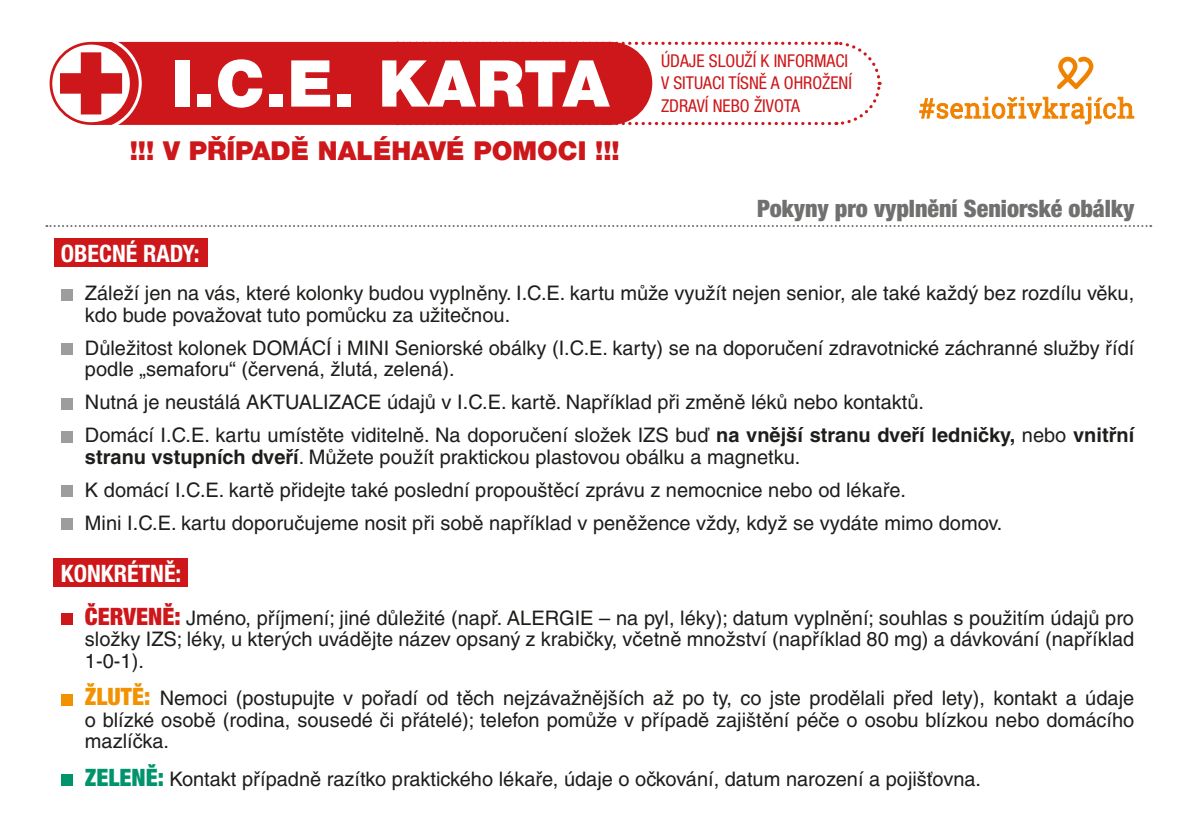
<style>
.page{position:relative;width:1191px;height:840px;background:#fff}
.page>*{position:absolute;margin:0;border:0;box-sizing:border-box;transform-origin:0 0}
.t1{font:900 64.6px "Helvetica Neue LT Pro";color:#fff}
.t2{font:900 26.2px "Helvetica Neue LT Pro";color:#cd171a}
.t3{font:900 condensed 24px "Helvetica Neue LT Pro";color:#70706f}
.verzal{font:700 condensed 24px "Helvetica Neue LT Pro";color:#fff}
.List_Paragraph{font:20px/21.6px "Helvetica CE";color:#1d1d1b}
.t4{font:condensed 17.6px/22.6px "Helvetica Neue LT Pro";color:#cd171a}
.s1{font-weight:700}
.s2{font-family:"Helvetica Neue LT Pro";font-weight:900;font-stretch:condensed;font-size:24px;color:#cd171a}
.s3{font-family:"Helvetica Neue LT Pro";font-weight:900;font-stretch:condensed;font-size:24px;color:#f39200}
.s4{font-family:"Helvetica Neue LT Pro";font-weight:900;font-stretch:condensed;font-size:24px;color:#00946d}
</style>
<div class="page">
<div style="left:53px;top:558px;width:135px;height:28px;background:#cd171a"></div>
<div style="left:54px;top:238px;width:153px;height:28px;background:#cd171a"></div>
<div style="left:61px;top:289px;width:11px;height:11px;background:#9d9d9d"></div>
<div style="left:61px;top:343px;width:11px;height:11px;background:#9d9d9d"></div>
<div style="left:61px;top:398px;width:11px;height:11px;background:#9d9d9d"></div>
<div style="left:61px;top:430px;width:11px;height:12px;background:#9d9d9d"></div>
<div style="left:61px;top:485px;width:11px;height:11px;background:#9d9d9d"></div>
<div style="left:61px;top:518px;width:11px;height:11px;background:#9d9d9d"></div>
<div style="left:61px;top:613px;width:11px;height:11px;background:#cd171a"></div>
<div style="left:61px;top:693px;width:11px;height:11px;background:#f39200"></div>
<div style="left:61px;top:774px;width:11px;height:11px;background:#00946d"></div>
<svg style="left:395px;top:41px;width:487px;height:85px"></svg>
<div style="left:570px;top:43px;width:81px;height:80px;background:#cd171a;border-radius:50%"></div>
<div style="left:569px;top:42px;width:83px;height:83px;border:3px solid #cd171a;border-radius:50%"></div>
<div style="left:91px;top:42px;width:520px;height:83px;background:#cd171a;border:3px solid #cd171a"></div>
<div style="left:51px;top:43px;width:80px;height:80px;background:#fff;border-radius:50%"></div>
<div style="left:50px;top:42px;width:82px;height:83px;border:3px solid #cd171a;border-radius:50%"></div>
<div style="left:81px;top:52px;width:20px;height:62px;background:#cd171a"></div>
<div style="left:60px;top:73px;width:62px;height:21px;background:#cd171a;border:2px solid #cd171a"></div>
<div style="left:45px;top:35px;width:97px;height:96px;border:3px solid #fff;border-radius:50%"></div>
<svg style="left:1057px;top:57px;width:36px;height:32px"></svg>
<svg style="left:919px;top:96px;width:215px;height:29px"></svg>
<svg style="left:46px;top:225px;width:1105px;height:2px"></svg>
<p class="t1" style="left:171px;top:45px;width:439px">I.C.E. KARTA</p>
<p class="t4" style="left:661px;top:49px;width:192px">ÚDAJE SLOUŽÍ K INFORMACI<br>V SITUACI TÍSNĚ A OHROŽENÍ<br>ZDRAVÍ NEBO ŽIVOTA</p>
<p class="t2" style="left:130px;top:135px;width:491px">!!! V PŘÍPADĚ NALÉHAVÉ POMOCI !!!</p>
<p class="t3" style="left:757px;top:193px;width:379px">Pokyny pro vyplnění Seniorské obálky</p>
<p class="verzal" style="left:61px;top:238px;width:140px">OBECNÉ RADY:</p>
<p class="List_Paragraph" style="left:85px;top:282px;width:1050px">Záleží jen na vás, které kolonky budou vyplněny. I.C.E. kartu může využít nejen senior, ale také každý bez rozdílu věku, kdo bude považovat tuto pomůcku za užitečnou.</p>
<p class="List_Paragraph" style="left:85px;top:337px;width:1051px">Důležitost kolonek DOMÁCÍ i MINI Seniorské obálky (I.C.E. karty) se na doporučení zdravotnické záchranné služby řídí podle „semaforu“ (červená, žlutá, zelená).</p>
<p class="List_Paragraph" style="left:85px;top:391px;width:840px">Nutná je neustálá AKTUALIZACE údajů v I.C.E. kartě. Například při změně léků nebo kontaktů.</p>
<p class="List_Paragraph" style="left:85px;top:424px;width:1050px">Domácí I.C.E. kartu umístěte viditelně. Na doporučení složek IZS buď <span class="s1">na vnější stranu dveří ledničky,</span> nebo <span class="s1">vnitřní stranu vstupních dveří</span>. Můžete použít praktickou plastovou obálku a magnetku.</p>
<p class="List_Paragraph" style="left:85px;top:479px;width:822px">K domácí I.C.E. kartě přidejte také poslední propouštěcí zprávu z nemocnice nebo od lékaře.</p>
<p class="List_Paragraph" style="left:85px;top:511px;width:919px">Mini I.C.E. kartu doporučujeme nosit při sobě například v peněžence vždy, když se vydáte mimo domov.</p>
<p class="verzal" style="left:61px;top:558px;width:122px">KONKRÉTNĚ:</p>
<p class="List_Paragraph" style="left:85px;top:606px;width:1051px;text-align:justify"><span class="s2">ČERVENĚ:</span> Jméno, příjmení; jiné důležité (např. ALERGIE – na pyl, léky); datum vyplnění; souhlas s použitím údajů pro složky IZS; léky, u kterých uvádějte název opsaný z krabičky, včetně množství (například 80 mg) a dávkování (například 1-0-1).</p>
<p class="List_Paragraph" style="left:85px;top:687px;width:1050px;text-align:justify"><span class="s3">ŽLUTĚ:</span> Nemoci (postupujte v pořadí od těch nejzávažnějších až po ty, co jste prodělali před lety), kontakt a údaje o blízké osobě (rodina, sousedé či přátelé); telefon pomůže v případě zajištění péče o osobu blízkou nebo domácího mazlíčka.</p>
<p class="List_Paragraph" style="left:85px;top:767px;width:897px"><span class="s4">ZELENĚ:</span> Kontakt případně razítko praktického lékaře, údaje o očkování, datum narození a pojišťovna.</p>
</div>
